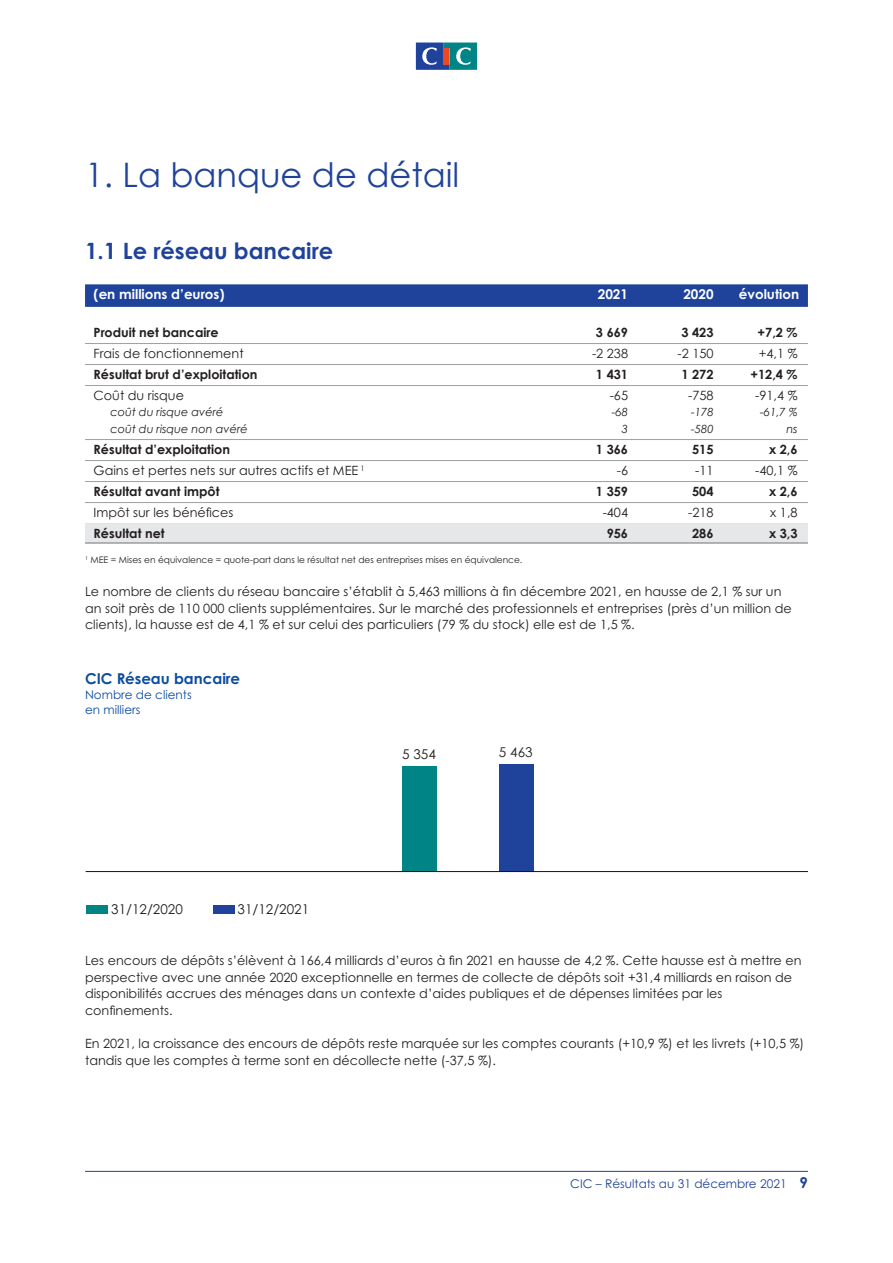
<style>
.page{position:relative;width:893px;height:1263px;background:#fff}
.page>*{position:absolute;margin:0;border:0;box-sizing:border-box;transform-origin:0 0}
.INTER_NIVO_1{font:33.75px "Century Gothic";color:#1f439b}
.ok_INTER_NIVO_2{font:700 22.5px "Century Gothic Pro";color:#1f439b}
.HISTO_LEGENDE_BO{font:700 15px "Century Gothic Pro";color:#0d4da1}
.TABLO_5_COL_BANK{font:700 13.5px "Century Gothic Pro";color:#fff}
.HISTO_LEGENDE{font:13.5px "Century Gothic Pro";color:#231f20}
.HISTO_LEGENDE-2{font:13.5px "Century Gothic";color:#231f20}
.BODY{font:12.75px/16.5px "Century Gothic Pro";color:#231f20}
.BODY_OK_GRIS{font:12.75px/16.5px "Century Gothic Pro";color:#231f20}
.Fev_22__TABLO_5_COL{font:700 12.75px "Century Gothic";color:#231f20}
.TABLO_5_COL_TEXT{font:12.75px "Century Gothic Pro";color:#231f20}
.Fev_22__TABLO_5_COL-2{font:12.75px "Century Gothic";color:#231f20}
.TABLO_5_COL_TEXT-2{font:700 12.75px "Century Gothic";color:#231f20}
.Fev_22_TABLO_5_COLS{font:700 12.75px "Century Gothic";color:#231f20}
.t1{font:12px "Century Gothic Pro";color:#1f439b}
.HISTO_LEGENDE_LIGHT{font:12px "Century Gothic Pro";color:#0d4da1}
.Fev_22__TABLO_5_COL-3{font:italic 11.25px "Century Gothic";color:#231f20}
.FOOT_NOTE_CMAF{font:9px "Century Gothic Pro";color:#231f20}
.s1{font-weight:700;font-size:15px}
</style>
<div class="page">
<hr style="left:85px;top:1171px;width:723px;height:1px;background:#1f439b">
<svg style="left:416px;top:43px;width:61px;height:27px;background:#30769c"></svg>
<div style="left:444px;top:48px;width:5px;height:16px;background:#ef4722"></div>
<div style="left:85px;top:284px;width:723px;height:23px;background:#1f439b"></div>
<hr style="left:85px;top:343px;width:723px;height:1px;background:#9d9fa2">
<hr style="left:85px;top:364px;width:723px;height:1px;background:#9d9fa2">
<hr style="left:85px;top:385px;width:723px;height:1px;background:#9d9fa2">
<hr style="left:85px;top:439px;width:723px;height:1px;background:#9d9fa2">
<hr style="left:85px;top:460px;width:723px;height:1px;background:#9d9fa2">
<hr style="left:85px;top:481px;width:723px;height:1px;background:#9d9fa2">
<hr style="left:85px;top:502px;width:723px;height:1px;background:#9d9fa2">
<div style="left:85px;top:523px;width:723px;height:21px;background:#e6e7e9"></div>
<hr style="left:85px;top:542px;width:723px;height:2px;background:#9d9fa2">
<div style="left:86px;top:906px;width:21px;height:8px;background:#008486"></div>
<div style="left:213px;top:906px;width:21px;height:8px;background:#1f439b"></div>
<div style="left:499px;top:764px;width:34px;height:107px;background:#1f439b"></div>
<div style="left:403px;top:766px;width:34px;height:105px;background:#008486"></div>
<hr style="left:86px;top:871px;width:722px;height:1px;background:#111415">
<p class="INTER_NIVO_1" style="left:85px;top:154px;width:376px">1. La banque de détail</p>
<p class="ok_INTER_NIVO_2" style="left:85px;top:237px;width:250px">1.1 Le réseau bancaire</p>
<p class="TABLO_5_COL_BANK" style="left:94px;top:286px;width:132px">(en millions d’euros)</p>
<p class="TABLO_5_COL_BANK" style="left:598px;top:286px;width:32px">2021</p>
<p class="TABLO_5_COL_BANK" style="left:683px;top:286px;width:32px">2020</p>
<p class="TABLO_5_COL_BANK" style="left:739px;top:286px;width:62px">évolution</p>
<p class="Fev_22__TABLO_5_COL" style="left:94px;top:324px;width:127px">Produit net bancaire</p>
<p class="Fev_22__TABLO_5_COL" style="left:596px;top:324px;width:34px">3 669</p>
<p class="Fev_22__TABLO_5_COL" style="left:681px;top:324px;width:34px">3 423</p>
<p class="Fev_22__TABLO_5_COL" style="left:758px;top:324px;width:42px">+7,2 %</p>
<p class="Fev_22__TABLO_5_COL-2" style="left:94px;top:346px;width:152px">Frais de fonctionnement</p>
<p class="Fev_22__TABLO_5_COL-2" style="left:592px;top:346px;width:38px">-2 238</p>
<p class="Fev_22__TABLO_5_COL-2" style="left:678px;top:346px;width:38px">-2 150</p>
<p class="Fev_22__TABLO_5_COL-2" style="left:759px;top:346px;width:40px">+4,1 %</p>
<p class="Fev_22__TABLO_5_COL" style="left:94px;top:366px;width:165px">Résultat brut d’exploitation</p>
<p class="Fev_22__TABLO_5_COL" style="left:596px;top:366px;width:34px">1 431</p>
<p class="Fev_22__TABLO_5_COL" style="left:681px;top:366px;width:34px">1 272</p>
<p class="Fev_22__TABLO_5_COL" style="left:750px;top:366px;width:49px">+12,4 %</p>
<p class="Fev_22__TABLO_5_COL-2" style="left:94px;top:388px;width:92px">Coût du risque</p>
<p class="Fev_22__TABLO_5_COL-2" style="left:610px;top:388px;width:20px">-65</p>
<p class="Fev_22__TABLO_5_COL-2" style="left:688px;top:388px;width:27px">-758</p>
<p class="Fev_22__TABLO_5_COL-2" style="left:755px;top:388px;width:44px">-91,4 %</p>
<p class="Fev_22__TABLO_5_COL-3" style="left:111px;top:405px;width:114px">coût du risque avéré</p>
<p class="Fev_22__TABLO_5_COL-3" style="left:612px;top:405px;width:18px">-68</p>
<p class="Fev_22__TABLO_5_COL-3" style="left:691px;top:405px;width:24px">-178</p>
<p class="Fev_22__TABLO_5_COL-3" style="left:760px;top:405px;width:39px">-61,7 %</p>
<p class="Fev_22__TABLO_5_COL-3" style="left:111px;top:422px;width:139px">coût du risque non avéré</p>
<p class="Fev_22__TABLO_5_COL-3" style="left:622px;top:422px;width:8px">3</p>
<p class="Fev_22__TABLO_5_COL-3" style="left:691px;top:422px;width:24px">-580</p>
<p class="Fev_22__TABLO_5_COL-3" style="left:786px;top:422px;width:13px">ns</p>
<p class="Fev_22__TABLO_5_COL" style="left:94px;top:441px;width:138px">Résultat d’exploitation</p>
<p class="Fev_22__TABLO_5_COL" style="left:596px;top:441px;width:34px">1 366</p>
<p class="Fev_22__TABLO_5_COL" style="left:692px;top:441px;width:23px">515</p>
<p class="Fev_22__TABLO_5_COL" style="left:769px;top:441px;width:30px">x 2,6</p>
<p class="TABLO_5_COL_TEXT" style="left:94px;top:463px;width:272px">Gains et pertes nets sur autres actifs et MEE <sup>1</sup></p>
<p class="TABLO_5_COL_TEXT" style="left:617px;top:463px;width:13px">-6</p>
<p class="TABLO_5_COL_TEXT" style="left:695px;top:463px;width:20px">-11</p>
<p class="TABLO_5_COL_TEXT" style="left:755px;top:463px;width:44px">-40,1 %</p>
<p class="TABLO_5_COL_TEXT-2" style="left:94px;top:483px;width:127px">Résultat avant impôt</p>
<p class="TABLO_5_COL_TEXT-2" style="left:596px;top:483px;width:34px">1 359</p>
<p class="TABLO_5_COL_TEXT-2" style="left:692px;top:483px;width:23px">504</p>
<p class="TABLO_5_COL_TEXT-2" style="left:769px;top:483px;width:30px">x 2,6</p>
<p class="TABLO_5_COL_TEXT" style="left:94px;top:505px;width:141px">Impôt sur les bénéfices</p>
<p class="TABLO_5_COL_TEXT" style="left:603px;top:505px;width:27px">-404</p>
<p class="TABLO_5_COL_TEXT" style="left:688px;top:505px;width:27px">-218</p>
<p class="TABLO_5_COL_TEXT" style="left:770px;top:505px;width:29px">x 1,8</p>
<p class="Fev_22_TABLO_5_COLS" style="left:94px;top:525px;width:73px">Résultat net</p>
<p class="Fev_22_TABLO_5_COLS" style="left:607px;top:525px;width:23px">956</p>
<p class="Fev_22_TABLO_5_COLS" style="left:692px;top:525px;width:23px">286</p>
<p class="Fev_22_TABLO_5_COLS" style="left:769px;top:525px;width:30px">x 3,3</p>
<p class="FOOT_NOTE_CMAF" style="left:85px;top:555px;width:439px"><sup>1</sup> MEE = Mises en équivalence = quote-part dans le résultat net des entreprises mises en équivalence.</p>
<p class="BODY_OK_GRIS" style="left:85px;top:583px;width:708px">Le nombre de clients du réseau bancaire s’établit à 5,463 millions à fin décembre 2021, en hausse de 2,1 % sur un an soit près de 110 000 clients supplémentaires. Sur le marché des professionnels et entreprises (près d’un million de clients), la hausse est de 4,1 % et sur celui des particuliers (79 % du stock) elle est de 1,5 %.</p>
<p class="HISTO_LEGENDE_BO" style="left:85px;top:669px;width:157px">CIC Réseau bancaire</p>
<p class="HISTO_LEGENDE_LIGHT" style="left:85px;top:687px;width:108px">Nombre de clients</p>
<p class="HISTO_LEGENDE_LIGHT" style="left:85px;top:702px;width:57px">en milliers</p>
<p class="HISTO_LEGENDE" style="left:111px;top:901px;width:73px">31/12/2020</p>
<p class="HISTO_LEGENDE" style="left:238px;top:901px;width:73px">31/12/2021</p>
<p class="HISTO_LEGENDE" style="left:402px;top:746px;width:35px">5 354</p>
<p class="HISTO_LEGENDE-2" style="left:499px;top:744px;width:35px">5 463</p>
<p class="BODY" style="left:85px;top:952px;width:718px">Les encours de dépôts s’élèvent à 166,4 milliards d’euros à fin 2021 en hausse de 4,2 %. Cette hausse est à mettre en perspective avec une année 2020 exceptionnelle en termes de collecte de dépôts soit +31,4 milliards en raison de disponibilités accrues des ménages dans un contexte d’aides publiques et de dépenses limitées par les</p>
<p class="BODY" style="left:85px;top:1002px;width:89px">confinements.</p>
<p class="BODY" style="left:85px;top:1035px;width:721px">En 2021, la croissance des encours de dépôts reste marquée sur les comptes courants (+10,9 %) et les livrets (+10,5 %) tandis que les comptes à terme sont en décollecte nette (-37,5 %).</p>
<p class="t1" style="left:570px;top:1176px;width:239px">CIC – Résultats au 31 décembre 2021 <span class="s1">9</span></p>
</div>
